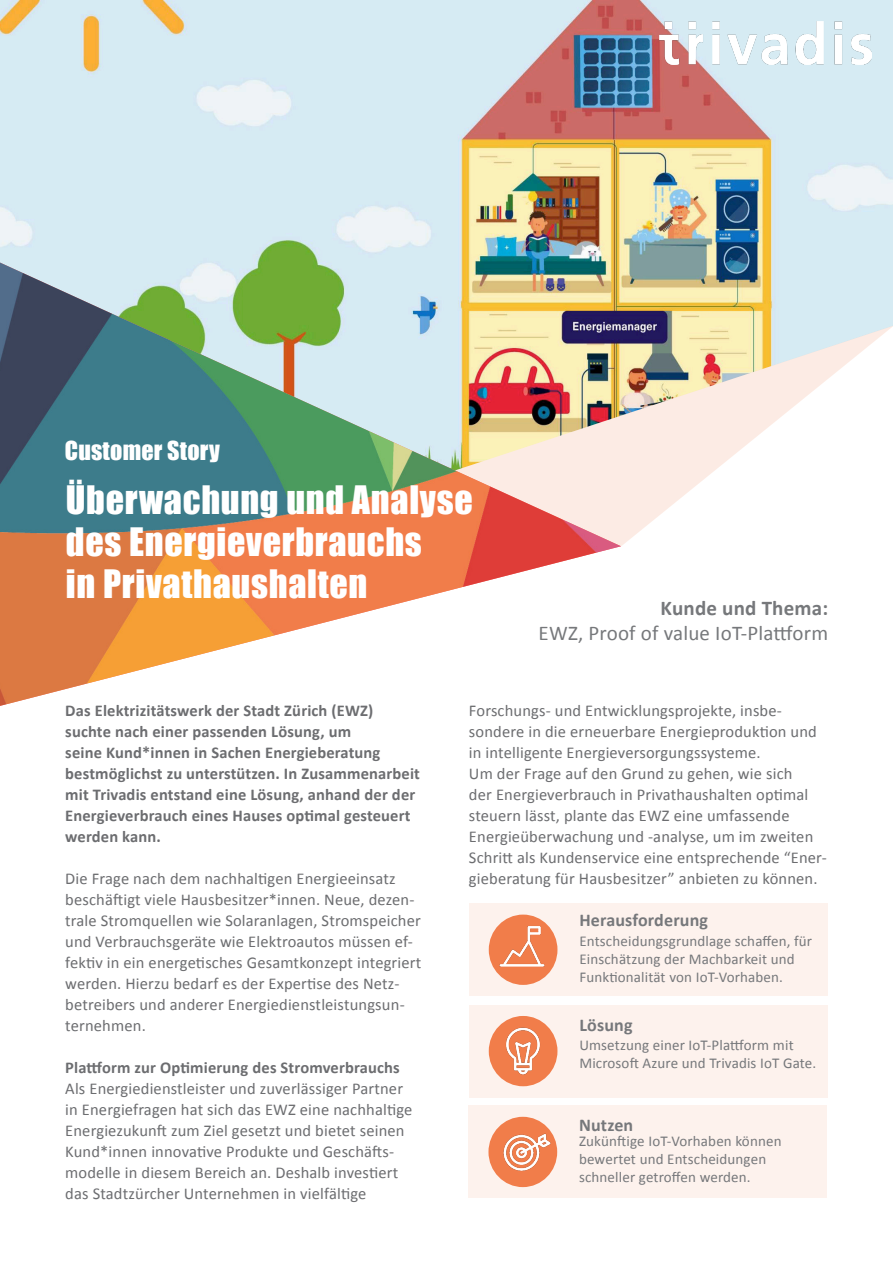
<style>
.page{position:relative;width:893px;height:1263px;background:#fff}
.page>*{position:absolute;margin:0;border:0;box-sizing:border-box;transform-origin:0 0}
.t1{font:36px "Impact";letter-spacing:.02em;color:#fff}
.t2{font:24px "Impact";letter-spacing:.01em;color:#fff}
.t3{font:21px/25.2px "Calibri";letter-spacing:.01em;color:#76787b;text-align:right}
.t4{font:700 18px "Calibri";letter-spacing:.01em;color:#76787b}
.t5{font:16.5px/21px "Calibri";letter-spacing:.01em;color:#6c6d70}
.t6{font:700 16.5px/21px "Calibri";letter-spacing:.01em;color:#6c6d70}
.t7{font:15px/18px "Calibri";letter-spacing:.01em;color:#76787b}
.s1{font-weight:700}
</style>
<div class="page">
<img style="left:0;top:0;width:893px;height:325px">
<img style="left:0;top:263px;width:621px;height:443px">
<svg style="left:455px;top:325px;width:438px;height:221px"></svg>
<div style="left:469px;top:903px;width:359px;height:93px;background:#fdf2ed"></div>
<div style="left:469px;top:1005px;width:359px;height:92px;background:#fdf2ed"></div>
<div style="left:468px;top:1106px;width:359px;height:92px;background:#fdf2ed"></div>
<div style="left:488px;top:1117px;width:69px;height:70px;background:#f17d4a;border-radius:50%"></div>
<div style="left:489px;top:1016px;width:68px;height:70px;background:#f17d4a;border-radius:50%"></div>
<div style="left:489px;top:914px;width:68px;height:71px;background:#f17d4a;border-radius:50%"></div>
<img style="left:498px;top:1026px;width:51px;height:51px">
<img style="left:499px;top:924px;width:48px;height:43px">
<img style="left:503px;top:1127px;width:50px;height:48px">
<img style="left:659px;top:22px;width:213px;height:42px">
<p class="t2" style="left:65px;top:432px;width:157px">Customer Story</p>
<p class="t1" style="left:66px;top:472px;width:408px">Überwachung und Analyse</p>
<p class="t1" style="left:66px;top:514px;width:357px">des Energieverbrauchs</p>
<p class="t1" style="left:66px;top:556px;width:303px">in Privathaushalten</p>
<p class="t3" style="left:539px;top:594px;width:291px"><span class="s1">Kunde und Thema:<br></span>EWZ, Proof of value IoT-Plattform</p>
<p class="t6" style="left:65px;top:699px;width:356px">Das Elektrizitätswerk der Stadt Zürich (EWZ) suchte nach einer passenden Lösung, um<br>seine Kund*innen in Sachen Energieberatung bestmöglichst zu unterstützen. In Zusammenarbeit mit Trivadis entstand eine Lösung, anhand der der Energieverbrauch eines Hauses optimal gesteuert werden kann.</p>
<p class="t5" style="left:65px;top:867px;width:358px">Die Frage nach dem nachhaltigen Energieeinsatz beschäftigt viele Hausbesitzer*innen. Neue, dezen&shy;trale Stromquellen wie Solaranlagen, Stromspeicher und Verbrauchsgeräte wie Elektroautos müssen ef&shy;fektiv in ein energetisches Gesamtkonzept integriert werden. Hierzu bedarf es der Expertise des Netz&shy;betreibers und anderer Energiedienstleistungsun&shy;ternehmen.</p>
<p class="t6" style="left:65px;top:1056px;width:336px">Plattform zur Optimierung des Stromverbrauchs</p>
<p class="t5" style="left:65px;top:1077px;width:349px">Als Energiedienstleister und zuverlässiger Partner in Energiefragen hat sich das EWZ eine nachhaltige Energiezukunft zum Ziel gesetzt und bietet seinen Kund*innen innovative Produkte und Geschäfts&shy;modelle in diesem Bereich an. Deshalb investiert das Stadtzürcher Unternehmen in vielfältige</p>
<p class="t5" style="left:469px;top:699px;width:314px">Forschungs- und Entwicklungsprojekte, insbe-</p>
<p class="t5" style="left:469px;top:720px;width:349px">sondere in die erneuerbare Energieproduktion und in intelligente Energieversorgungssysteme.</p>
<p class="t5" style="left:469px;top:762px;width:359px">Um der Frage auf den Grund zu gehen, wie sich<br>der Energieverbrauch in Privathaushalten optimal steuern lässt, plante das EWZ eine umfassende Energieüberwachung und -analyse, um im zweiten Schritt als Kundenservice eine entsprechende “Ener&shy;gieberatung für Hausbesitzer” anbieten zu können.</p>
<p class="t4" style="left:579px;top:907px;width:130px">Herausforderung</p>
<p class="t7" style="left:579px;top:932px;width:234px">Entscheidungsgrundlage schaffen, für<br>Einschätzung der Machbarkeit und<br>Funktionalität von IoT-Vorhaben.</p>
<p class="t4" style="left:579px;top:1012px;width:55px">Lösung</p>
<p class="t7" style="left:579px;top:1035px;width:238px">Umsetzung einer IoT-Plattform mit<br>Microsoft Azure und Trivadis IoT Gate.</p>
<p class="t4" style="left:579px;top:1112px;width:56px">Nutzen</p>
<p class="t7" style="left:579px;top:1132px;width:204px">Zukünftige IoT-Vorhaben können bewertet und Entscheidungen</p>
<p class="t7" style="left:579px;top:1168px;width:173px">schneller getroffen werden.</p>
</div>
